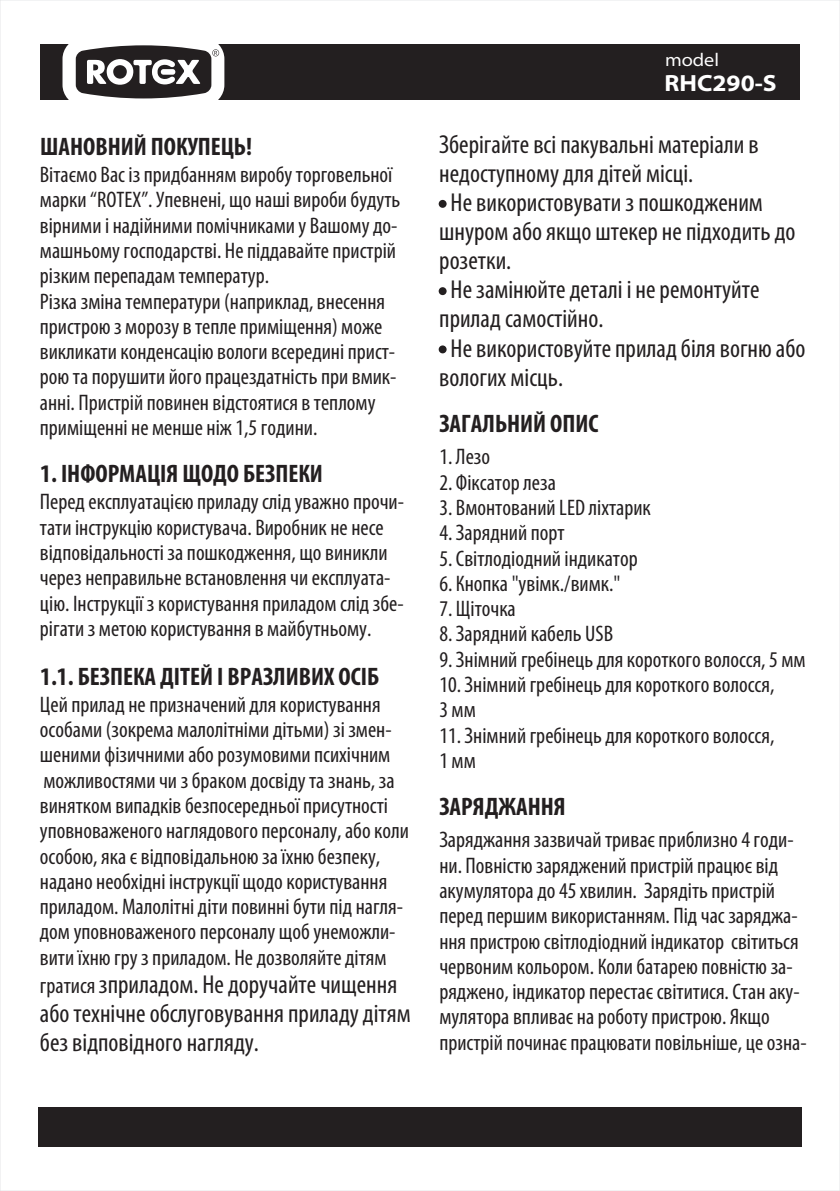
<style>
.page{position:relative;width:840px;height:1191px;background:#fff}
.page>*{position:absolute;margin:0;border:0;box-sizing:border-box;transform-origin:0 0}
.t1{font:condensed 26px/29.2px "Myriad Pro";color:#231f20}
.t2{font:700 condensed 25.4px "Myriad Pro";color:#231f20}
.t3{font:700 semi-expanded 23.6px "Myriad Pro";color:#fff}
.t4{font:condensed 22.6px/25.2px "Myriad Pro";color:#231f20}
.t5{font:semi-expanded 18.4px "Myriad Pro";color:#fff}
.s1{font-size:22.6px}
</style>
<div class="page">
<div style="left:40px;top:44px;width:759px;height:56px;background:#231f20"></div>
<svg style="left:62px;top:44px;width:162px;height:56px"></svg>
<div style="left:38px;top:1107px;width:763px;height:40px;background:#231f20"></div>
<div style="left:438px;top:200px;width:8px;height:8px;background:#231f20;border-radius:50%"></div>
<div style="left:438px;top:287px;width:8px;height:8px;background:#231f20;border-radius:50%"></div>
<div style="left:438px;top:345px;width:8px;height:8px;background:#231f20;border-radius:50%"></div>
<p class="t2" style="left:40px;top:136px;width:213px">ШАНОВНИЙ ПОКУПЕЦЬ!</p>
<p class="t4" style="left:40px;top:164px;width:361px">Вітаємо Вас із придбанням виробу торговельної марки “ROTEX”. Упевнені, що наші вироби будуть вірними і надійними помічниками у Вашому до&shy;машньому господарстві. Не піддавайте пристрій різким перепадам температур.<br>Різка зміна температури (наприклад, внесення пристрою з морозу в тепле приміщення) може викликати конденсацію вологи всередині прист&shy;рою та порушити його працездатність при вмик&shy;анні. Пристрій повинен відстоятися в теплому приміщенні не менше ніж 1,5 години.</p>
<p class="t2" style="left:40px;top:463px;width:284px">1. ІНФОРМАЦІЯ ЩОДО БЕЗПЕКИ</p>
<p class="t4" style="left:40px;top:491px;width:365px">Перед експлуатацією приладу слід уважно прочи&shy;тати інструкцію користувача. Виробник не несе відповідальності за пошкодження, що виникли через неправильне встановлення чи експлуата&shy;цію. Інструкції з користування приладом слід збе&shy;рігати з метою користування в майбутньому.</p>
<p class="t2" style="left:40px;top:665px;width:340px">1.1. БЕЗПЕКА ДІТЕЙ І ВРАЗЛИВИХ ОСІБ</p>
<p class="t4" style="left:40px;top:693px;width:370px">Цей прилад не призначений для користування особами (зокрема малолітніми дітьми) зі змен&shy;шеними фізичними або розумовими психічним можливостями чи з браком досвіду та знань, за винятком випадків безпосередньої присутності уповноваженого наглядового персоналу, або коли особою, яка є відповідальною за їхню безпеку, надано необхідні інструкції щодо користування приладом. Малолітні діти повинні бути під нагля&shy;дом уповноваженого персоналу щоб унеможли&shy;вити їхню гру з приладом. Не дозволяйте дітям</p>
<p class="t1" style="left:40px;top:972px;width:372px"><span class="s1">гратися</span> зприладом. Не доручайте чищення або технічне обслуговування приладу дітям без відповідного нагляду.</p>
<p class="t5" style="left:664px;top:52px;width:55px">model</p>
<p class="t3" style="left:664px;top:73px;width:114px">RHC290-S</p>
<p class="t1" style="left:439px;top:131px;width:321px">Зберігайте всі пакувальні матеріали в недоступному для дітей місці.</p>
<p class="t1" style="left:439px;top:190px;width:357px">- Не використовувати з пошкодженим шнуром або якщо штекер не підходить до розетки.</p>
<p class="t1" style="left:439px;top:277px;width:321px">- Не замінюйте деталі і не ремонтуйте прилад самостійно.</p>
<p class="t1" style="left:439px;top:335px;width:367px">- Не використовуйте прилад біля вогню або вологих місць.</p>
<p class="t2" style="left:439px;top:413px;width:160px">ЗАГАЛЬНИЙ ОПИС</p>
<p class="t4" style="left:439px;top:446px;width:52px">1. Лезо</p>
<p class="t4" style="left:439px;top:471px;width:118px">2. Фіксатор леза</p>
<p class="t4" style="left:439px;top:496px;width:213px">3. Вмонтований LED ліхтарик</p>
<p class="t4" style="left:439px;top:522px;width:127px">4. Зарядний порт</p>
<p class="t4" style="left:439px;top:547px;width:200px">5. Світлодіодний індикатор</p>
<p class="t4" style="left:439px;top:572px;width:182px">6. Кнопка "увімк./вимк."</p>
<p class="t4" style="left:439px;top:598px;width:78px">7. Щіточка</p>
<p class="t4" style="left:439px;top:623px;width:175px">8. Зарядний кабель USB</p>
<p class="t4" style="left:439px;top:648px;width:368px">9. Знімний гребінець для короткого волосся, 5 мм</p>
<p class="t4" style="left:439px;top:673px;width:336px">10. Знімний гребінець для короткого волосся,<br>3 мм</p>
<p class="t4" style="left:439px;top:724px;width:336px">11. Знімний гребінець для короткого волосся,<br>1 мм</p>
<p class="t2" style="left:439px;top:796px;width:128px">ЗАРЯДЖАННЯ</p>
<p class="t4" style="left:439px;top:829px;width:368px">Заряджання зазвичай триває приблизно 4 годи&shy;ни. Повністю заряджений пристрій працює від акумулятора до 45 хвилин. Зарядіть пристрій перед першим використанням. Під час заряджа&shy;ння пристрою світлодіодний індикатор світиться червоним кольором. Коли батарею повністю за&shy;ряджено, індикатор перестає світитися. Стан аку&shy;мулятора впливає на роботу пристрою. Якщо пристрій починає працювати повільніше, це озна-</p>
</div>
